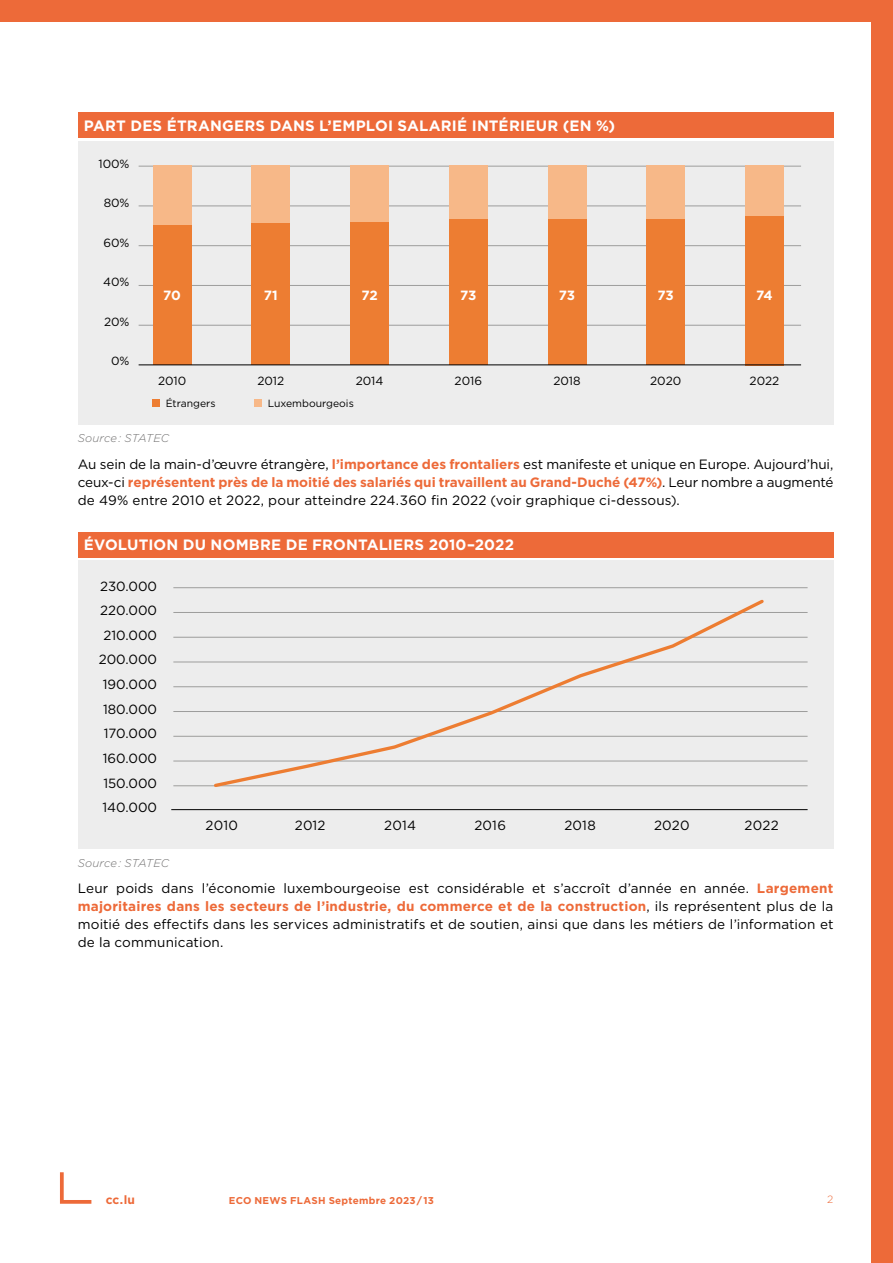
<style>
.page{position:relative;width:893px;height:1263px;background:#fff}
.page>*{position:absolute;margin:0;border:0;box-sizing:border-box;transform-origin:0 0}
.t1{font:700 15px "Gotham";letter-spacing:.01em;color:#fff}
.t2{font:13.5px/18px "Gotham";letter-spacing:.01em;color:#000;text-align:justify}
.t3{font:13.35px/24.6px "Gotham";color:#000;text-align:center}
.t4{font:700 13.35px "Gotham";letter-spacing:-.02em;color:#fff}
.t5{font:700 12px "Gotham";color:#ed6a39}
.t6{font:11.85px "Gotham";color:#000}
.t7{font:italic 300 11.25px "Gotham";letter-spacing:.015em;color:#706f6f}
.t8{font:300 10.5px "Gotham";color:#ed6a39}
.t9{font:10.35px "Gotham";color:#000}
.t10{font:700 9.9px "Gotham";letter-spacing:.025em;color:#ed6a39}
.s1{font-weight:700;color:#ed6a39}
</style>
<div class="page">
<div style="left:0;top:0;width:893px;height:21px;background:#ed6a39"></div>
<div style="left:872px;top:0;width:21px;height:1263px;background:#ed6a39"></div>
<svg style="left:60px;top:1172px;width:32px;height:32px"></svg>
<div style="left:78px;top:113px;width:755px;height:25px;background:#ed6a39"></div>
<div style="left:78px;top:141px;width:755px;height:283px;background:#ededed"></div>
<hr style="left:139px;top:325px;width:662px;height:1px;background:#9d9d9c">
<hr style="left:139px;top:285px;width:662px;height:1px;background:#9d9d9c">
<hr style="left:139px;top:245px;width:662px;height:1px;background:#9d9d9c">
<hr style="left:139px;top:206px;width:662px;height:1px;background:#9d9d9c">
<hr style="left:139px;top:166px;width:662px;height:1px;background:#9d9d9c">
<div style="left:152px;top:399px;width:8px;height:8px;background:#ed7d32"></div>
<div style="left:254px;top:399px;width:8px;height:8px;background:#f7b888"></div>
<div style="left:153px;top:225px;width:38px;height:140px;background:#ed7d32"></div>
<div style="left:153px;top:165px;width:38px;height:60px;background:#f7b888"></div>
<div style="left:252px;top:223px;width:38px;height:142px;background:#ed7d32"></div>
<div style="left:252px;top:165px;width:38px;height:58px;background:#f7b888"></div>
<div style="left:350px;top:222px;width:39px;height:143px;background:#ed7d32"></div>
<div style="left:350px;top:165px;width:39px;height:57px;background:#f7b888"></div>
<div style="left:449px;top:219px;width:39px;height:146px;background:#ed7d32"></div>
<div style="left:449px;top:165px;width:39px;height:54px;background:#f7b888"></div>
<div style="left:548px;top:219px;width:38px;height:146px;background:#ed7d32"></div>
<div style="left:548px;top:165px;width:38px;height:54px;background:#f7b888"></div>
<div style="left:646px;top:219px;width:39px;height:146px;background:#ed7d32"></div>
<div style="left:646px;top:165px;width:39px;height:54px;background:#f7b888"></div>
<div style="left:745px;top:216px;width:39px;height:149px;background:#ed7d32"></div>
<div style="left:745px;top:165px;width:39px;height:51px;background:#f7b888"></div>
<hr style="left:139px;top:364px;width:662px;height:1px;background:#000">
<div style="left:78px;top:532px;width:755px;height:25px;background:#ed6a39"></div>
<div style="left:78px;top:560px;width:755px;height:289px;background:#ededed"></div>
<hr style="left:173px;top:785px;width:635px;height:1px;background:#9d9d9c">
<hr style="left:173px;top:761px;width:635px;height:1px;background:#9d9d9c">
<hr style="left:173px;top:736px;width:635px;height:1px;background:#9d9d9c">
<hr style="left:173px;top:711px;width:635px;height:1px;background:#9d9d9c">
<hr style="left:173px;top:686px;width:635px;height:1px;background:#9d9d9c">
<hr style="left:173px;top:662px;width:635px;height:1px;background:#9d9d9c">
<hr style="left:173px;top:637px;width:635px;height:1px;background:#9d9d9c">
<hr style="left:173px;top:612px;width:635px;height:1px;background:#9d9d9c">
<hr style="left:173px;top:587px;width:635px;height:1px;background:#9d9d9c">
<hr style="left:171px;top:809px;width:637px;height:1px;background:#000">
<svg style="left:212px;top:599px;width:554px;height:188px"></svg>
<p class="t1" style="left:84px;top:117px;width:533px">PART DES ÉTRANGERS DANS L’EMPLOI SALARIÉ INTÉRIEUR (EN %)</p>
<p class="t6" style="left:98px;top:156px;width:33px">100%</p>
<p class="t6" style="left:104px;top:196px;width:27px">80%</p>
<p class="t6" style="left:103px;top:235px;width:28px">60%</p>
<p class="t6" style="left:103px;top:275px;width:28px">40%</p>
<p class="t6" style="left:104px;top:314px;width:27px">20%</p>
<p class="t6" style="left:111px;top:354px;width:20px">0%</p>
<p class="t4" style="left:163px;top:288px;width:19px">70</p>
<p class="t4" style="left:264px;top:288px;width:16px">71</p>
<p class="t4" style="left:361px;top:288px;width:18px">72</p>
<p class="t4" style="left:460px;top:288px;width:18px">73</p>
<p class="t4" style="left:559px;top:288px;width:18px">73</p>
<p class="t4" style="left:658px;top:288px;width:18px">73</p>
<p class="t4" style="left:756px;top:288px;width:18px">74</p>
<p class="t6" style="left:158px;top:373px;width:30px">2010</p>
<p class="t6" style="left:257px;top:373px;width:28px">2012</p>
<p class="t6" style="left:356px;top:373px;width:29px">2014</p>
<p class="t6" style="left:455px;top:373px;width:29px">2016</p>
<p class="t6" style="left:553px;top:373px;width:29px">2018</p>
<p class="t6" style="left:650px;top:373px;width:33px">2020</p>
<p class="t6" style="left:750px;top:373px;width:31px">2022</p>
<p class="t9" style="left:166px;top:396px;width:51px">Étrangers</p>
<p class="t9" style="left:268px;top:396px;width:88px">Luxembourgeois</p>
<p class="t7" style="left:78px;top:432px;width:93px">Source : STATEC</p>
<p class="t2" style="left:78px;top:455px;width:757px">Au sein de la main-d’œuvre étrangère, <span class="s1">l’importance des frontaliers</span> est manifeste et unique en Europe. Aujourd’hui, ceux-ci <span class="s1">représentent près de la moitié des salariés qui travaillent au Grand-Duché (47%)</span>. Leur nombre a augmenté de 49% entre 2010 et 2022, pour atteindre 224.360 fin 2022 (voir graphique ci-dessous).</p>
<p class="t1" style="left:84px;top:536px;width:432px">ÉVOLUTION DU NOMBRE DE FRONTALIERS 2010–2022</p>
<p class="t3" style="left:99px;top:573px;width:60px">230.000<br>220.000<br>210.000<br>200.000<br>190.000<br>180.000<br>170.000<br>160.000<br>150.000<br>140.000</p>
<p class="t3" style="left:206px;top:813px;width:34px">2010</p>
<p class="t3" style="left:295px;top:813px;width:32px">2012</p>
<p class="t3" style="left:384px;top:813px;width:33px">2014</p>
<p class="t3" style="left:474px;top:813px;width:33px">2016</p>
<p class="t3" style="left:564px;top:813px;width:33px">2018</p>
<p class="t3" style="left:654px;top:813px;width:37px">2020</p>
<p class="t3" style="left:745px;top:813px;width:36px">2022</p>
<p class="t7" style="left:78px;top:856px;width:93px">Source : STATEC</p>
<p class="t2" style="left:78px;top:879px;width:757px">Leur poids dans l’économie luxembourgeoise est considérable et s’accroît d’année en année. <span class="s1">Largement majoritaires dans les secteurs de l’industrie, du commerce et de la construction</span>, ils représentent plus de la moitié des effectifs dans les services administratifs et de soutien, ainsi que dans les métiers de l’information et de la communication.</p>
<p class="t5" style="left:106px;top:1192px;width:31px">cc.lu</p>
<p class="t10" style="left:229px;top:1194px;width:207px">ECO NEWS FLASH Septembre 2023/13</p>
<p class="t8" style="left:827px;top:1193px;width:8px">2</p>
</div>
